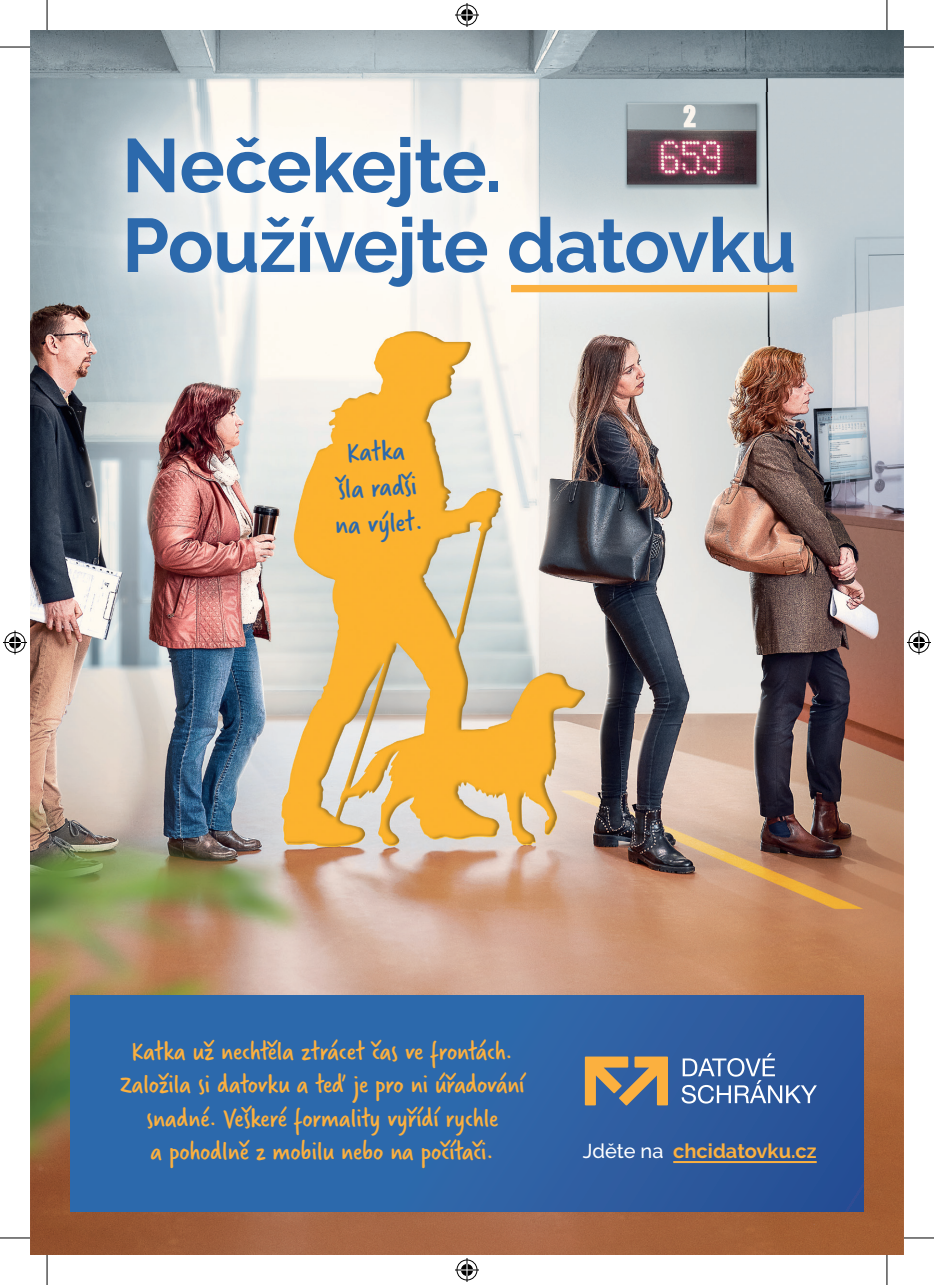
<style>
.page{position:relative;width:934px;height:1285px;background:#fff}
.page>*{position:absolute;margin:0;border:0;box-sizing:border-box;transform-origin:0 0}
.t1{font:700 75.8px/79.8px "Raleway";letter-spacing:-.015em;color:#2c69ac}
.t2{font:30px/36px "Verveine";color:#2c69ac;text-align:center}
.t3{font:28px/33.6px "Verveine";color:#fbb03f;text-align:center}
.t4{font:700 20px "Raleway";color:#fbb03f}
.s1{font-weight:500;color:#fff}
</style>
<div class="page">
<img style="left:30px;top:30px;width:873px;height:1225px">
<img style="left:83px;top:93px;width:757px;height:244px">
<div style="left:511px;top:285px;width:285px;height:7px;background:#fbb03f"></div>
<div style="left:70px;top:995px;width:793px;height:216px;background:linear-gradient(to right,#2d6fb2,#2c569a)"></div>
<hr style="left:673px;top:1161px;width:143px;height:2px;background:#fbb03f">
<svg style="left:681px;top:1053px;width:135px;height:50px;background:#5679b0"></svg>
<svg style="left:584px;top:1056px;width:83px;height:49px;background:#a98f66"></svg>
<hr style="left:0;top:47px;width:30px;height:1px;background:#000">
<hr style="left:903px;top:47px;width:30px;height:1px;background:#000">
<hr style="left:0;top:1237px;width:30px;height:1px;background:#000">
<hr style="left:903px;top:1237px;width:30px;height:1px;background:#000">
<hr style="left:47px;top:0;width:1px;height:30px;background:#000">
<hr style="left:47px;top:1255px;width:1px;height:30px;background:#000">
<hr style="left:886px;top:0;width:1px;height:30px;background:#000">
<hr style="left:886px;top:1255px;width:1px;height:30px;background:#000">
<svg style="left:455px;top:3px;width:24px;height:24px"></svg>
<svg style="left:455px;top:1258px;width:24px;height:24px"></svg>
<svg style="left:3px;top:630px;width:24px;height:24px"></svg>
<svg style="left:907px;top:630px;width:23px;height:24px"></svg>
<h1 class="t1" style="left:122px;top:126px;width:675px">Nečekejte.<br>Používejte datovku</h1>
<p class="t2" style="left:330px;top:436px;width:89px;rotate:-3deg">Katka šla radši na výlet.</p>
<p class="t3" style="left:120px;top:1034px;width:406px">Katka už nechtěla ztrácet čas ve frontách.<br>Založila si datovku a teď je pro ni úřadování snadné. Veškeré formality vyřídí rychle<br>a pohodlně z mobilu nebo na počítači.</p>
<p class="t4" style="left:582px;top:1139px;width:235px"><span class="s1">Jděte na</span> chcidatovku.cz</p>
</div>
